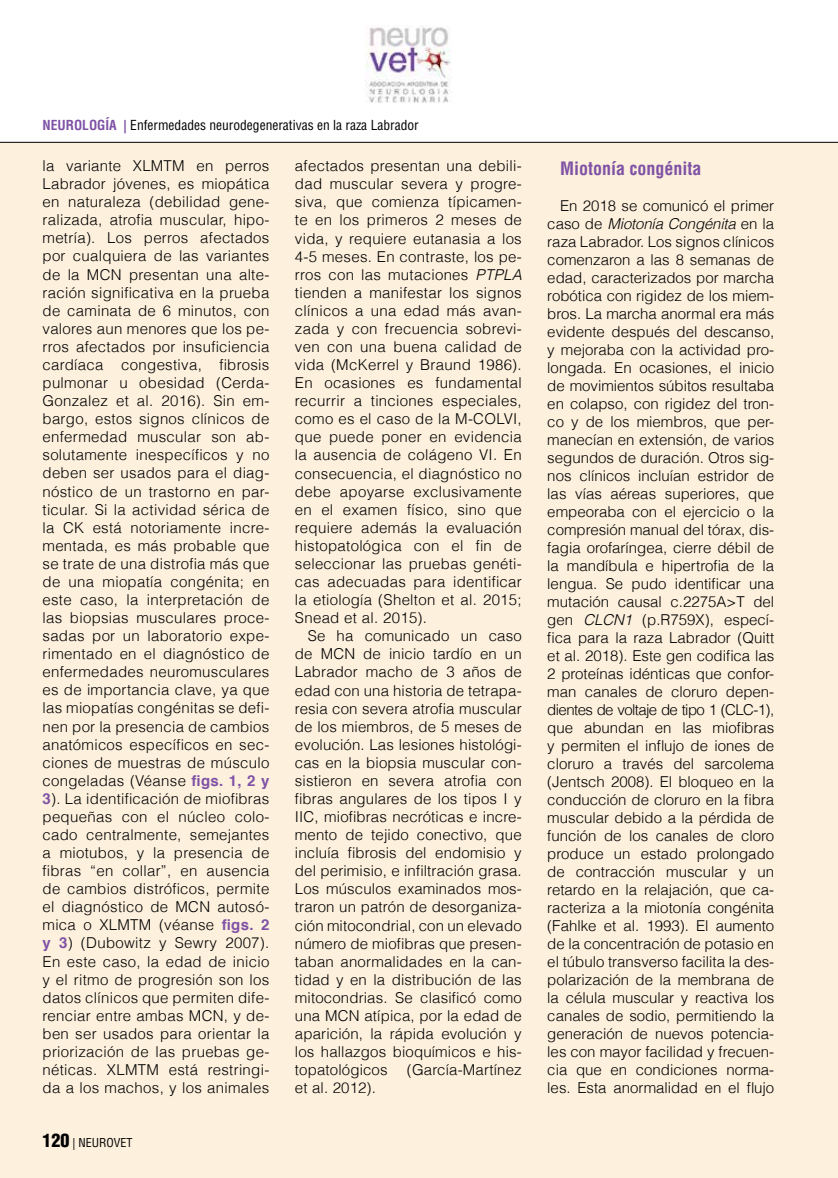
<style>
.page{position:relative;width:838px;height:1178px;background:#fff}
.page>*{position:absolute;margin:0;border:0;box-sizing:border-box;transform-origin:0 0}
.t1{font:700 condensed 18px "Helvetica";color:#7f52a5}
.t2{font:300 15px/18.1px "Helvetica";letter-spacing:.01em;color:#000;text-align:justify}
.t3{font:condensed 13.5px "Helvetica";color:#000}
.t4{font:condensed 12px "Helvetica";color:#000}
.s1{font-weight:700;color:#7f52a5}
.s2{font-style:italic}
.s3{font-weight:900;font-size:18px}
</style>
<div class="page">
<div style="left:0;top:142px;width:838px;height:1036px;background:#fdf0dd"></div>
<img style="left:365px;top:26px;width:86px;height:77px">
<hr style="left:0;top:142px;width:838px;height:1px;background:#000">
<p class="t3" style="left:43px;top:116px;width:377px"><span class="s1">NEUROLOGÍA |</span> Enfermedades neurodegenerativas en la raza Labrador</p>
<p class="t2" style="left:43px;top:156px;width:228px">la variante XLMTM en perros Labrador jóvenes, es miopática en naturaleza (debilidad gene&shy;ralizada, atrofia muscular, hipo&shy;metría). Los perros afectados por cualquiera de las variantes de la MCN presentan una alte&shy;ración significativa en la prueba de caminata de 6 minutos, con valores aun menores que los pe&shy;rros afectados por insuficiencia cardíaca congestiva, fibrosis pulmonar u obesidad (Cerda-Gonzalez et al. 2016). Sin em&shy;bargo, estos signos clínicos de enfermedad muscular son ab&shy;solutamente inespecíficos y no deben ser usados para el diag&shy;nóstico de un trastorno en par&shy;ticular. Si la actividad sérica de la CK está notoriamente incre&shy;mentada, es más probable que se trate de una distrofia más que de una miopatía congénita; en este caso, la interpretación de las biopsias musculares proce&shy;sadas por un laboratorio expe&shy;rimentado en el diagnóstico de enfermedades neuromusculares es de importancia clave, ya que las miopatías congénitas se defi&shy;nen por la presencia de cambios anatómicos específicos en sec&shy;ciones de muestras de músculo congeladas (Véanse <span class="s1">figs. 1, 2 y 3</span>). La identificación de miofibras pequeñas con el núcleo colo&shy;cado centralmente, semejantes a miotubos, y la presencia de fibras “en collar”, en ausencia de cambios distróficos, permite el diagnóstico de MCN autosó&shy;mica o XLMTM (véanse <span class="s1">figs. 2 y 3</span>) (Dubowitz y Sewry 2007).<br>En este caso, la edad de inicio y el ritmo de progresión son los datos clínicos que permiten dife&shy;renciar entre ambas MCN, y de&shy;ben ser usados para orientar la priorización de las pruebas ge&shy;néticas. XLMTM está restringi&shy;da a los machos, y los animales</p>
<p class="t2" style="left:295px;top:156px;width:228px">afectados presentan una debili&shy;dad muscular severa y progre&shy;siva, que comienza típicamen&shy;te en los primeros 2 meses de vida, y requiere eutanasia a los 4-5 meses. En contraste, los pe&shy;rros con las mutaciones <span class="s2">PTPLA </span>tienden a manifestar los signos clínicos a una edad más avan&shy;zada y con frecuencia sobrevi&shy;ven con una buena calidad de vida (McKerrel y Braund 1986).<br>En ocasiones es fundamental recurrir a tinciones especiales, como es el caso de la M-COLVI, que puede poner en evidencia la ausencia de colágeno VI. En consecuencia, el diagnóstico no debe apoyarse exclusivamente en el examen físico, sino que requiere además la evaluación histopatológica con el fin de seleccionar las pruebas genéti&shy;cas adecuadas para identificar la etiología (Shelton et al. 2015; Snead et al. 2015).</p>
<p class="t2" style="left:295px;top:626px;width:228px;text-indent:13px">Se ha comunicado un caso de MCN de inicio tardío en un Labrador macho de 3 años de edad con una historia de tetrapa&shy;resia con severa atrofia muscular de los miembros, de 5 meses de evolución. Las lesiones histológi&shy;cas en la biopsia muscular con&shy;sistieron en severa atrofia con fibras angulares de los tipos I y IIC, miofibras necróticas e incre&shy;mento de tejido conectivo, que incluía fibrosis del endomisio y del perimisio, e infiltración grasa.<br>Los músculos examinados mos&shy;traron un patrón de desorganiza&shy;ción mitocondrial, con un elevado número de miofibras que presen&shy;taban anormalidades en la can&shy;tidad y en la distribución de las mitocondrias. Se clasificó como una MCN atípica, por la edad de aparición, la rápida evolución y los hallazgos bioquímicos e his&shy;topatológicos</p>
<p class="t2" style="left:407px;top:1060px;width:116px">(García-Martínez</p>
<p class="t2" style="left:295px;top:1078px;width:83px">et al. 2012).</p>
<p class="t4" style="left:43px;top:1135px;width:92px"><span class="s3">120</span> | NEUROVET</p>
<p class="t1" style="left:560px;top:157px;width:143px">Miotonía congénita</p>
<p class="t2" style="left:547px;top:196px;width:228px;text-indent:13px">En 2018 se comunicó el primer caso de <span class="s2">Miotonía Congénita</span> en la raza Labrador. Los signos clínicos comenzaron a las 8 semanas de edad, caracterizados por marcha robótica con rigidez de los miem&shy;bros. La marcha anormal era más evidente después del descanso, y mejoraba con la actividad pro&shy;longada. En ocasiones, el inicio de movimientos súbitos resultaba en colapso, con rigidez del tron&shy;co y de los miembros, que per&shy;manecían en extensión, de varios segundos de duración. Otros sig&shy;nos clínicos incluían estridor de las vías aéreas superiores, que empeoraba con el ejercicio o la compresión manual del tórax, dis&shy;fagia orofaríngea, cierre débil de la mandíbula e hipertrofia de la lengua. Se pudo identificar una mutación causal c.2275A&gt;T del gen <span class="s2">CLCN1</span> (p.R759X), especí&shy;fica para la raza Labrador (Quitt et al. 2018). Este gen codifica las 2 proteínas idénticas que confor&shy;man canales de cloruro depen&shy;dientes de voltaje de tipo 1 (CLC-1), que abundan en las miofibras y permiten el influjo de iones de cloruro a través del sarcolema (Jentsch 2008). El bloqueo en la conducción de cloruro en la fibra muscular debido a la pérdida de función de los canales de cloro produce un estado prolongado de contracción muscular y un retardo en la relajación, que ca&shy;racteriza a la miotonía congénita (Fahlke et al. 1993). El aumento de la concentración de potasio en el túbulo transverso facilita la des&shy;polarización de la membrana de la célula muscular y reactiva los canales de sodio, permitiendo la generación de nuevos potencia&shy;les con mayor facilidad y frecuen&shy;cia que en condiciones norma&shy;les. Esta anormalidad en el flujo</p>
</div>
